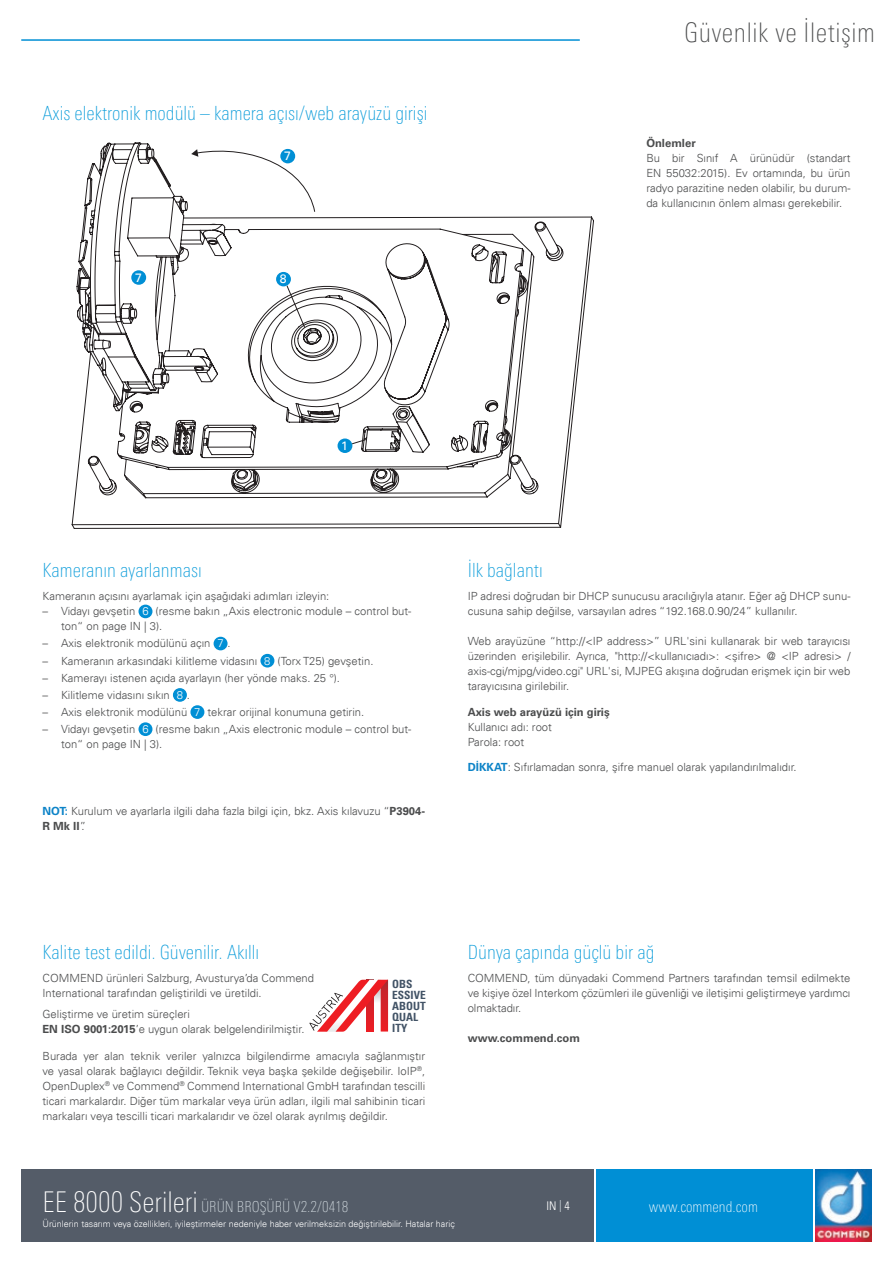
<style>
.page{position:relative;width:893px;height:1263px;background:#fff}
.page>*{position:absolute;margin:0;border:0;box-sizing:border-box;transform-origin:0 0}
.t1{font:100 condensed 27px "Univers Next Pro";letter-spacing:.02em;color:#4b4c4d}
.t2{font:100 condensed 19.5px "Univers Next Pro";color:#069ad9}
.t3{font:100 condensed 15px "Univers Next Pro";color:#d5dde2}
.t4{font:100 condensed 15px "Univers Next Pro";color:#fff}
.t5{font:12.3px "Univers Com 55 Roman";color:#fff}
.t6{font:12px "Univers Com 47 Light Cond";color:#fff}
.t7{font:11.4px/10.9px "Univers Com 67 Bold Cond";color:#425366}
.t8{font:300 11.25px/15px "Univers Com 45";color:#4b4c4d}
.t9{font:700 11.25px "Univers Com 65";color:#4b4c4d}
.t10{font:300 9px "Univers Com 45";color:#fff}
.s1{color:#fff}
.s2{font-family:"Univers Com 65";font-weight:700;color:#0c83c7}
.s3{font-family:"Univers Com 65";font-weight:700}
.s4{font-family:"Univers Com 45";font-weight:300}
.s5{font-size:28.5px;color:#fff}
.s6{color:#d5dde2}
</style>
<div class="page">
<img style="left:815px;top:1169px;width:57px;height:73px">
<svg style="left:71px;top:142px;width:523px;height:387px"></svg>
<svg style="left:286px;top:285px;width:20px;height:44px"></svg>
<svg style="left:191px;top:144px;width:125px;height:68px"></svg>
<div style="left:276px;top:272px;width:15px;height:14px;background:#008fd5;border-radius:50%"></div>
<div style="left:280px;top:149px;width:15px;height:14px;background:#008fd5;border-radius:50%"></div>
<div style="left:131px;top:270px;width:15px;height:15px;background:#008fd5;border-radius:50%"></div>
<div style="left:338px;top:438px;width:14px;height:15px;background:#008fd5;border-radius:50%"></div>
<svg style="left:351px;top:438px;width:17px;height:7px"></svg>
<div style="left:21px;top:1169px;width:573px;height:73px;background:#545c68"></div>
<div style="left:596px;top:1169px;width:216px;height:73px;background:#008fd5"></div>
<hr style="left:21px;top:39px;width:559px;height:2px;background:#008fd5">
<svg style="left:309px;top:980px;width:79px;height:52px"></svg>
<div style="left:139px;top:605px;width:13px;height:12px;background:#008fd5;border-radius:50%"></div>
<div style="left:138px;top:605px;width:14px;height:13px;border:2px solid #008fd5;border-radius:50%"></div>
<div style="left:214px;top:637px;width:13px;height:13px;background:#008fd5;border-radius:50%"></div>
<div style="left:214px;top:637px;width:14px;height:13px;border:2px solid #008fd5;border-radius:50%"></div>
<div style="left:261px;top:655px;width:13px;height:12px;background:#008fd5;border-radius:50%"></div>
<div style="left:260px;top:654px;width:14px;height:13px;border:2px solid #008fd5;border-radius:50%"></div>
<div style="left:174px;top:689px;width:12px;height:12px;background:#008fd5;border-radius:50%"></div>
<div style="left:173px;top:688px;width:14px;height:14px;border:2px solid #008fd5;border-radius:50%"></div>
<div style="left:191px;top:706px;width:13px;height:12px;background:#008fd5;border-radius:50%"></div>
<div style="left:190px;top:705px;width:14px;height:14px;border:2px solid #008fd5;border-radius:50%"></div>
<div style="left:139px;top:723px;width:13px;height:12px;background:#008fd5;border-radius:50%"></div>
<div style="left:138px;top:722px;width:14px;height:14px;border:2px solid #008fd5;border-radius:50%"></div>
<h2 class="t2" style="left:43px;top:102px;width:386px">Axis elektronik modülü – kamera açısı/web arayüzü girişi</h2>
<p class="t5" style="left:135px;top:270px;width:8px">7</p>
<p class="t5" style="left:284px;top:149px;width:8px">7</p>
<p class="t5" style="left:280px;top:272px;width:8px">8</p>
<h1 class="t1" style="left:684px;top:17px;width:192px">Güvenlik ve İletişim</h1>
<p class="t9" style="left:646px;top:136px;width:51px">Önlemler</p>
<p class="t8" style="left:646px;top:150px;width:206px;text-align:justify">Bu bir Sınıf A ürünüdür (standart EN 55032:2015). Ev ortamında, bu ürün radyo parazitine neden olabilir, bu durum&shy;da kullanıcının önlem alması gerekebilir.</p>
<p class="t5" style="left:341px;top:438px;width:8px">1</p>
<h2 class="t2" style="left:43px;top:559px;width:161px">Kameranın ayarlanması</h2>
<p class="t8" style="left:43px;top:589px;width:288px">Kameranın açısını ayarlamak için aşağıdaki adımları izleyin:</p>
<p class="t8" style="left:61px;top:604px;width:352px;text-indent:-18px">– Vidayı gevşetin <span class="s1">6</span> (resme bakın „Axis electronic module – control but&shy;ton“ on page IN | 3).</p>
<p class="t8" style="left:43px;top:636px;width:190px">– Axis elektronik modülünü açın <span class="s1">7</span> .</p>
<p class="t8" style="left:43px;top:653px;width:332px">– Kameranın arkasındaki kilitleme vidasını <span class="s1">8</span> (Torx T25) gevşetin.</p>
<p class="t8" style="left:43px;top:670px;width:299px">– Kamerayı istenen açıda ayarlayın (her yönde maks. 25 °).</p>
<p class="t8" style="left:43px;top:687px;width:149px">– Kilitleme vidasını sıkın <span class="s1">8</span> .</p>
<p class="t8" style="left:43px;top:704px;width:323px">– Axis elektronik modülünü <span class="s1">7</span> tekrar orijinal konumuna getirin.</p>
<p class="t8" style="left:61px;top:721px;width:352px;text-indent:-18px">– Vidayı gevşetin <span class="s1">6</span> (resme bakın „Axis electronic module – control but&shy;ton“ on page IN | 3).</p>
<p class="t8" style="left:43px;top:804px;width:384px"><span class="s2">NOT:</span> Kurulum ve ayarlarla ilgili daha fazla bilgi için, bkz. Axis kılavuzu “<span class="s3">P3904-</span></p>
<p class="t9" style="left:43px;top:820px;width:45px">R Mk II<span class="s4">”.</span></p>
<h2 class="t2" style="left:468px;top:559px;width:77px">İlk bağlantı</h2>
<p class="t8" style="left:468px;top:589px;width:384px">IP adresi doğrudan bir DHCP sunucusu aracılığıyla atanır. Eğer ağ DHCP sunu&shy;cusuna sahip değilse, varsayılan adres “192.168.0.90/24” kullanılır.</p>
<p class="t8" style="left:468px;top:634px;width:384px;text-align:justify">Web arayüzüne “http://&lt;IP address&gt;” URL'sini kullanarak bir web tarayıcısı üzerinden erişilebilir. Ayrıca, "http://&lt;kullanıcıadı&gt;: &lt;şifre&gt; @ &lt;IP adresi&gt; / axis-cgi/mjpg/video.cgi" URL'si, MJPEG akışına doğrudan erişmek için bir web tarayıcısına girilebilir.</p>
<p class="t9" style="left:468px;top:705px;width:143px">Axis web arayüzü için giriş</p>
<p class="t8" style="left:468px;top:719px;width:86px">Kullanıcı adı: root<br>Parola: root</p>
<p class="t8" style="left:468px;top:760px;width:330px"><span class="s2">DİKKAT</span>: Sıfırlamadan sonra, şifre manuel olarak yapılandırılmalıdır.</p>
<h2 class="t2" style="left:43px;top:941px;width:218px">Kalite test edildi. Güvenilir. Akıllı</h2>
<p class="t8" style="left:43px;top:971px;width:273px">COMMEND ürünleri Salzburg, Avusturya’da Commend<br>International tarafından geliştirildi ve üretildi.</p>
<p class="t8" style="left:43px;top:1007px;width:263px">Geliştirme ve üretim süreçleri<br><span class="s3">EN ISO 9001:2015</span>’e uygun olarak belgelendirilmiştir.</p>
<p class="t8" style="left:43px;top:1049px;width:384px;text-align:justify">Burada yer alan teknik veriler yalnızca bilgilendirme amacıyla sağlanmıştır ve yasal olarak bağlayıcı değildir. Teknik veya başka şekilde değişebilir. IoIP<sup>®</sup>, OpenDuplex<sup>®</sup> ve Commend<sup>®</sup> Commend International GmbH tarafından tescilli ticari markalardır. Diğer tüm markalar veya ürün adları, ilgili mal sahibinin ticari markaları veya tescilli ticari markalarıdır ve özel olarak ayrılmış değildir.</p>
<p class="t7" style="left:392px;top:978px;width:35px">OBS<br>ESSIVE<br>ABOUT<br>QUAL<br>ITY</p>
<h2 class="t2" style="left:468px;top:941px;width:188px">Dünya çapında güçlü bir ağ</h2>
<p class="t8" style="left:468px;top:971px;width:384px;text-align:justify">COMMEND, tüm dünyadaki Commend Partners tarafından temsil edilmekte ve kişiye özel Interkom çözümleri ile güvenliği ve iletişimi geliştirmeye yardımcı olmaktadır.</p>
<p class="t9" style="left:468px;top:1031px;width:114px">www.commend.com</p>
<h3 class="t3" style="left:43px;top:1198px;width:307px"><span class="s5">EE 8000 Serileri</span> ÜRÜN BROŞÜRÜ V2.2/0418</h3>
<p class="t10" style="left:43px;top:1218px;width:414px">Ürünlerin tasarım veya özellikleri, iyileştirmeler nedeniyle haber verilmeksizin değiştirilebilir. Hatalar hariç</p>
<p class="t6" style="left:546px;top:1198px;width:25px">IN <span class="s6">|</span> 4</p>
<h3 class="t4" style="left:649px;top:1198px;width:111px">www.commend.com</h3>
</div>
